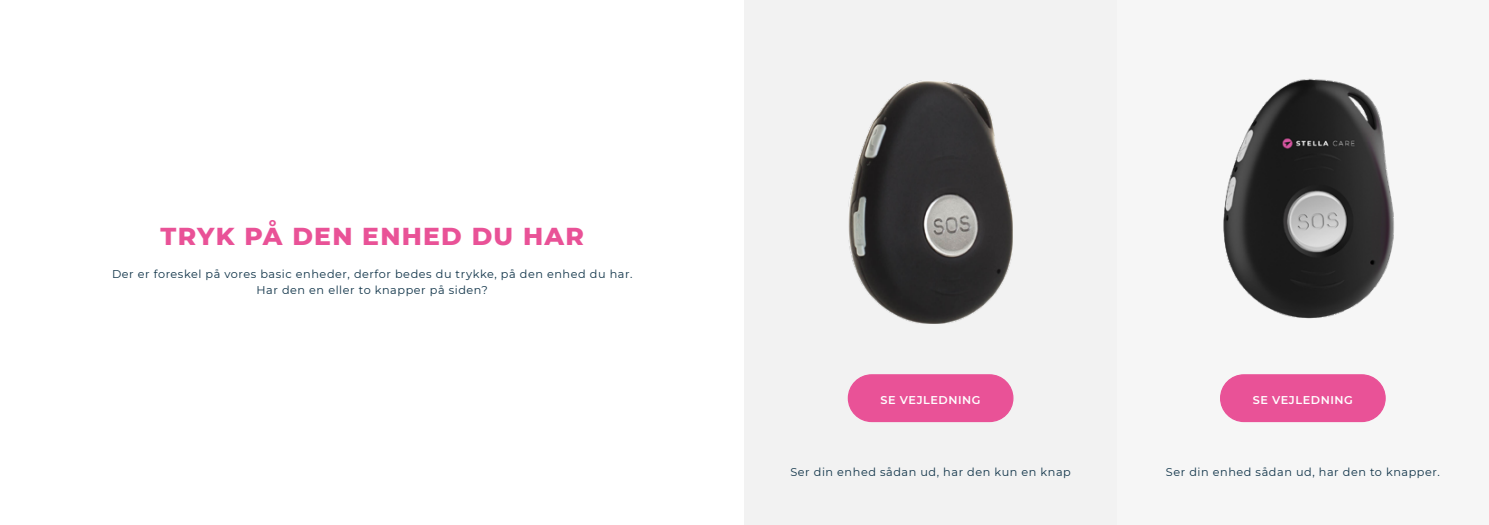
<style>
.page{position:relative;width:1489px;height:525px;background:#fff}
.page>*{position:absolute;margin:0;border:0;box-sizing:border-box;transform-origin:0 0}
.t1{font:800 25px "Montserrat";letter-spacing:.05em;color:#e95297}
.t2{font:11.25px/16.2px "Montserrat";letter-spacing:.05em;color:#0e3247;text-align:center}
.t3{font:600 11.25px "Montserrat";letter-spacing:.05em;color:#fff}
</style>
<div class="page">
<div style="left:1116px;top:0;width:372px;height:524px;background:#f6f6f6"></div>
<img style="left:1223px;top:78px;width:171px;height:241px">
<div style="left:744px;top:0;width:372px;height:524px;background:#f2f2f2"></div>
<img style="left:848px;top:80px;width:164px;height:243px">
<div style="left:848px;top:374px;width:164px;height:47px;background:#e95297;border-radius:23px"></div>
<div style="left:847px;top:374px;width:166px;height:48px;border:1px solid #e95297;border-radius:23px"></div>
<div style="left:1220px;top:374px;width:164px;height:47px;background:#e95297;border-radius:23px"></div>
<div style="left:1219px;top:374px;width:166px;height:48px;border:1px solid #e95297;border-radius:23px"></div>
<h1 class="t1" style="left:161px;top:218px;width:425px">TRYK PÅ DEN ENHED DU HAR</h1>
<p class="t2" style="left:112px;top:265px;width:522px">Der er foreskel på vores basic enheder, derfor bedes du trykke, på den enhed du har.<br>Har den en eller to knapper på siden?</p>
<p class="t3" style="left:880px;top:391px;width:102px">SE VEJLEDNING</p>
<p class="t3" style="left:1252px;top:391px;width:102px">SE VEJLEDNING</p>
<p class="t2" style="left:790px;top:463px;width:282px">Ser din enhed sådan ud, har den kun en knap</p>
<p class="t2" style="left:1165px;top:463px;width:275px">Ser din enhed sådan ud, har den to knapper.</p>
</div>
